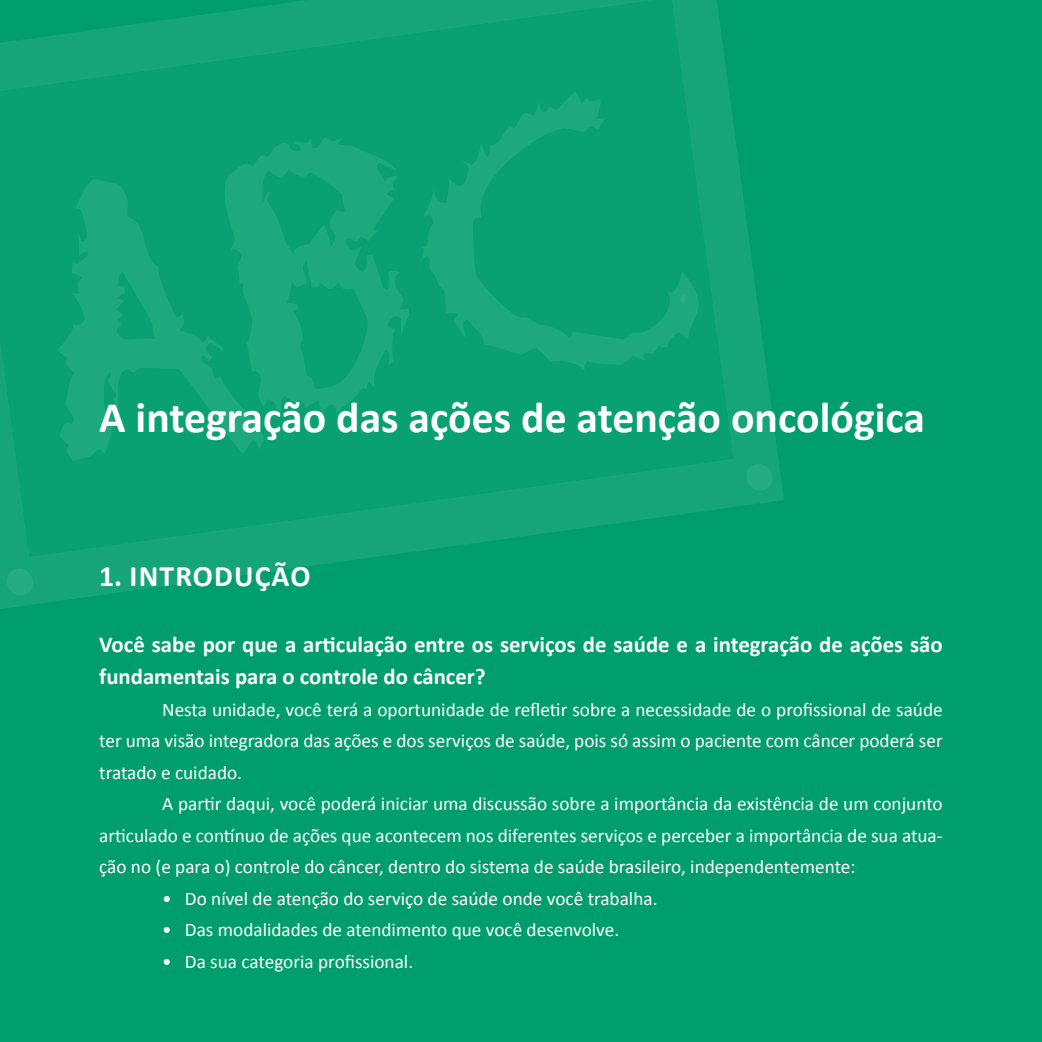
<style>
.page{position:relative;width:1042px;height:1042px;background:#009e6c}
.page>*{position:absolute;margin:0;border:0;box-sizing:border-box;transform-origin:0 0}
.t1{font:700 43.75px "Calibri";color:#fff}
.TIT1{font:700 29.75px "Calibri";letter-spacing:.04em;color:#fff}
.t2{font:700 22.75px/31.5px "Calibri";color:#fff}
.t3{font:19.25px/31.5px "Calibri";color:#fff;text-align:justify}
</style>
<div class="page">
<svg style="left:0;top:132px;width:784px;height:477px"></svg>
<svg style="left:0;top:0;width:734px;height:558px"></svg>
<svg style="left:746px;top:464px;width:26px;height:26px"></svg>
<svg style="left:7px;top:569px;width:26px;height:26px"></svg>
<svg style="left:420px;top:92px;width:279px;height:279px;fill:#09a171"></svg>
<svg style="left:225px;top:137px;width:185px;height:278px;fill:#0fa374"></svg>
<svg style="left:58px;top:179px;width:206px;height:282px;fill:#09a171"></svg>
<p class="t1" style="left:99px;top:390px;width:827px">A integração das ações de atenção oncológica</p>
<p class="TIT1" style="left:99px;top:557px;width:213px">1. INTRODUÇÃO</p>
<p class="t2" style="left:99px;top:629px;width:845px">Você sabe por que a articulação entre os serviços de saúde e a integração de ações são fundamentais para o controle do câncer?</p>
<p class="t3" style="left:99px;top:693px;width:845px;text-indent:63px">Nesta unidade, você terá a oportunidade de refletir sobre a necessidade de o profissional de saúde ter uma visão integradora das ações e dos serviços de saúde, pois só assim o paciente com câncer poderá ser tratado e cuidado.</p>
<p class="t3" style="left:99px;top:788px;width:845px;text-indent:63px">A partir daqui, você poderá iniciar uma discussão sobre a importância da existência de um conjunto articulado e contínuo de ações que acontecem nos diferentes serviços e perceber a importância de sua atua&shy;ção no (e para o) controle do câncer, dentro do sistema de saúde brasileiro, independentemente:</p>
<p class="t3" style="left:162px;top:882px;width:497px">• Do nível de atenção do serviço de saúde onde você trabalha.</p>
<p class="t3" style="left:162px;top:914px;width:458px">• Das modalidades de atendimento que você desenvolve.</p>
<p class="t3" style="left:162px;top:945px;width:252px">• Da sua categoria profissional.</p>
</div>
